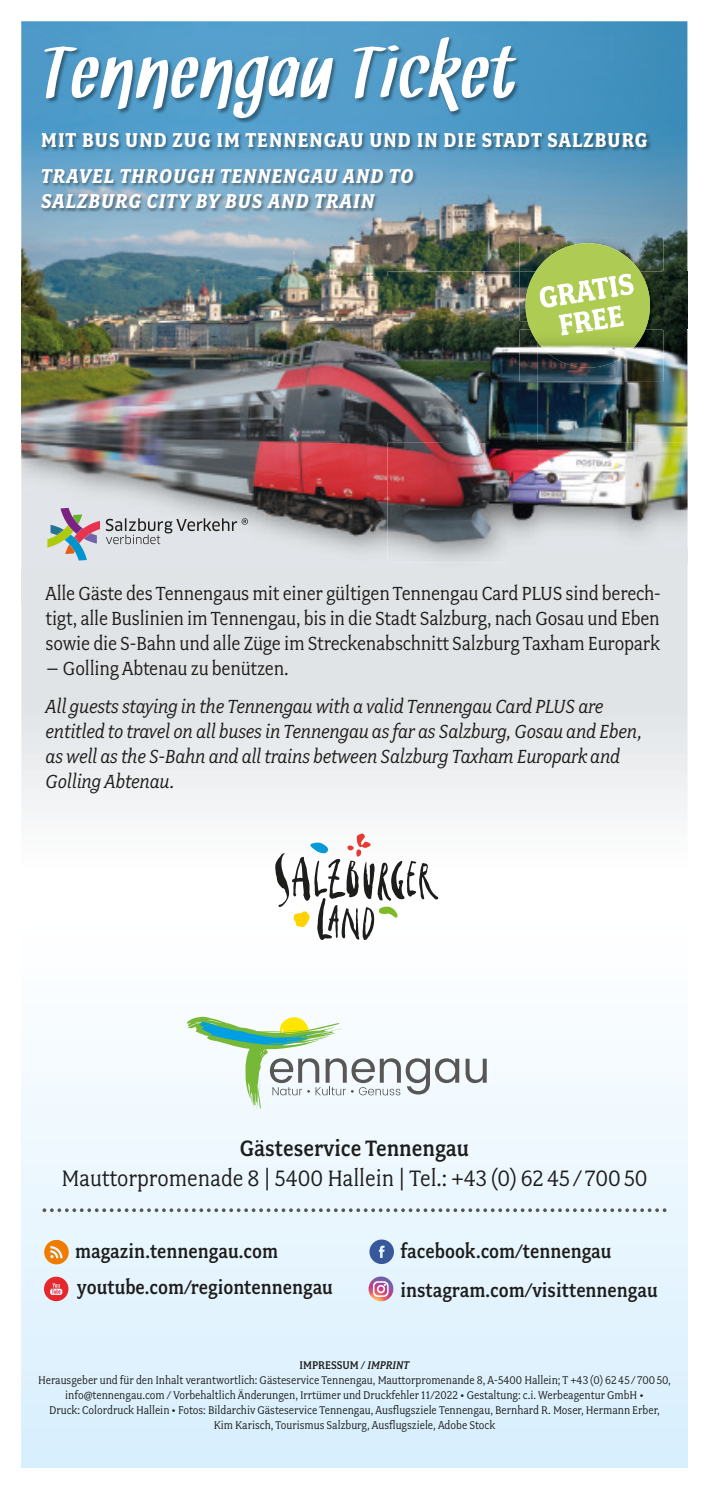
<style>
.page{position:relative;width:709px;height:1489px;background:#fff}
.page>*{position:absolute;margin:0;border:0;box-sizing:border-box;transform-origin:0 0}
.t1{font:81.25px "Snickles";letter-spacing:.05em;color:#fff}
.t2{font:25px "Fairplex Narrow OT";color:#1d1d1b}
.t3{font:500 25px "Fairplex Narrow OT";color:#1d1d1b}
.t4{font:italic 700 22.5px/25px "Fairplex Narrow OT";letter-spacing:.05em;color:#fff}
.t5{font:700 22.5px "Fairplex Narrow OT";letter-spacing:.05em;color:#fff}
.t6{font:500 22px/39px "Fairplex Narrow OT";color:#1d1d1b}
.t7{font:21.25px/25px "Fairplex Narrow OT";letter-spacing:-.01em;color:#1d1d1b;text-align:justify}
.t8{font:italic 21.25px/25px "Fairplex Narrow OT";letter-spacing:-.01em;color:#1d1d1b}
.t9{font:12.5px/15px "Fairplex Narrow OT";color:#1d1d1b;text-align:center}
.s1{font-weight:500}
.s2{font-family:"Fairplex Narrow OT Med";font-style:italic}
</style>
<div class="page">
<div style="left:21px;top:914px;width:666px;height:553px;background:linear-gradient(to bottom,#fff,#d7eefd)"></div>
<svg style="left:44px;top:1276px;width:24px;height:24px"></svg>
<svg style="left:44px;top:1239px;width:25px;height:25px"></svg>
<svg style="left:43px;top:1208px;width:623px;height:3px"></svg>
<svg style="left:368px;top:1276px;width:25px;height:25px"></svg>
<svg style="left:369px;top:1239px;width:25px;height:24px"></svg>
<svg style="left:465px;top:1058px;width:21px;height:25px"></svg>
<svg style="left:187px;top:1016px;width:272px;height:93px"></svg>
<svg style="left:21px;top:562px;width:666px;height:249px"></svg>
<img style="left:21px;top:21px;width:666px;height:255px">
<img style="left:45px;top:38px;width:474px;height:85px">
<img style="left:42px;top:133px;width:609px;height:18px">
<img style="left:42px;top:169px;width:374px;height:42px">
<img style="left:519px;top:237px;width:144px;height:34px">
<img style="left:654px;top:271px;width:34px;height:58px">
<img style="left:387px;top:271px;width:121px;height:5px">
<svg style="left:687px;top:329px;width:1px;height:25px"></svg>
<img style="left:612px;top:442px;width:75px;height:107px">
<img style="left:537px;top:442px;width:75px;height:107px">
<img style="left:537px;top:329px;width:150px;height:113px">
<img style="left:537px;top:329px;width:126px;height:52px">
<img style="left:508px;top:372px;width:29px;height:198px">
<img style="left:508px;top:238px;width:146px;height:134px">
<img style="left:21px;top:276px;width:487px;height:46px">
<img style="left:21px;top:442px;width:487px;height:161px">
<img style="left:21px;top:322px;width:366px;height:120px">
<img style="left:387px;top:322px;width:121px;height:240px">
<img style="left:442px;top:329px;width:66px;height:220px">
<svg style="left:47px;top:508px;width:53px;height:52px"></svg>
<svg style="left:106px;top:518px;width:142px;height:26px"></svg>
<svg style="left:275px;top:833px;width:163px;height:106px"></svg>
<h1 class="t1" style="left:50px;top:36px;width:468px">Tennengau Ticket</h1>
<h3 class="t5" style="left:41px;top:127px;width:608px">MIT BUS UND ZUG IM TENNENGAU UND IN DIE STADT SALZBURG</h3>
<h3 class="t4" style="left:41px;top:163px;width:373px">TRAVEL THROUGH TENNENGAU AND TO<br>SALZBURG CITY BY BUS AND TRAIN</h3>
<p class="t7" style="left:46px;top:580px;width:616px">Alle Gäste des Tennengaus mit einer gültigen Tennengau Card PLUS sind berech&shy;tigt, alle Buslinien im Tennengau, bis in die Stadt Salzburg, nach Gosau und Eben sowie die S-Bahn und alle Züge im Streckenabschnitt Salzburg Taxham Europark</p>
<h3 class="t7" style="left:46px;top:655px;width:244px">– Golling Abtenau zu benützen.</h3>
<p class="t8" style="left:46px;top:694px;width:598px">All guests staying in the Tennengau with a valid Tennengau Card PLUS are entitled to travel on all buses in Tennengau as far as Salzburg, Gosau and Eben, as well as the S-Bahn and all trains between Salzburg Taxham Europark and Golling Abtenau.</p>
<h2 class="t3" style="left:240px;top:1134px;width:230px">Gästeservice Tennengau</h2>
<h2 class="t2" style="left:61px;top:1164px;width:587px">Mauttorpromenade 8 | 5400 Hallein | Tel.: +43 (0) 62 45 / 700 50</h2>
<h3 class="t6" style="left:75px;top:1231px;width:204px">magazin.tennengau.com</h3>
<h3 class="t6" style="left:77px;top:1267px;width:257px">youtube.com/regiontennengau</h3>
<h3 class="t6" style="left:400px;top:1231px;width:259px">facebook.com/tennengau instagram.com/visittennengau</h3>
<p class="t9" style="left:38px;top:1357px;width:634px"><span class="s1">IMPRESSUM /</span> <span class="s2">IMPRINT<br></span>Herausgeber und für den Inhalt verantwortlich: Gästeservice Tennengau, Mauttorpromenande 8, A-5400 Hallein; T +43 (0) 62 45 / 700 50, info@tennengau.com / Vorbehaltlich Änderungen, Irrtümer und Druckfehler 11/2022 • Gestaltung: c.i. Werbeagentur GmbH •<br>Druck: Colordruck Hallein • Fotos: Bildarchiv Gästeservice Tennengau, Ausflugsziele Tennengau, Bernhard R. Moser, Hermann Erber, Kim Karisch, Tourismus Salzburg, Ausflugsziele, Adobe Stock</p>
</div>
